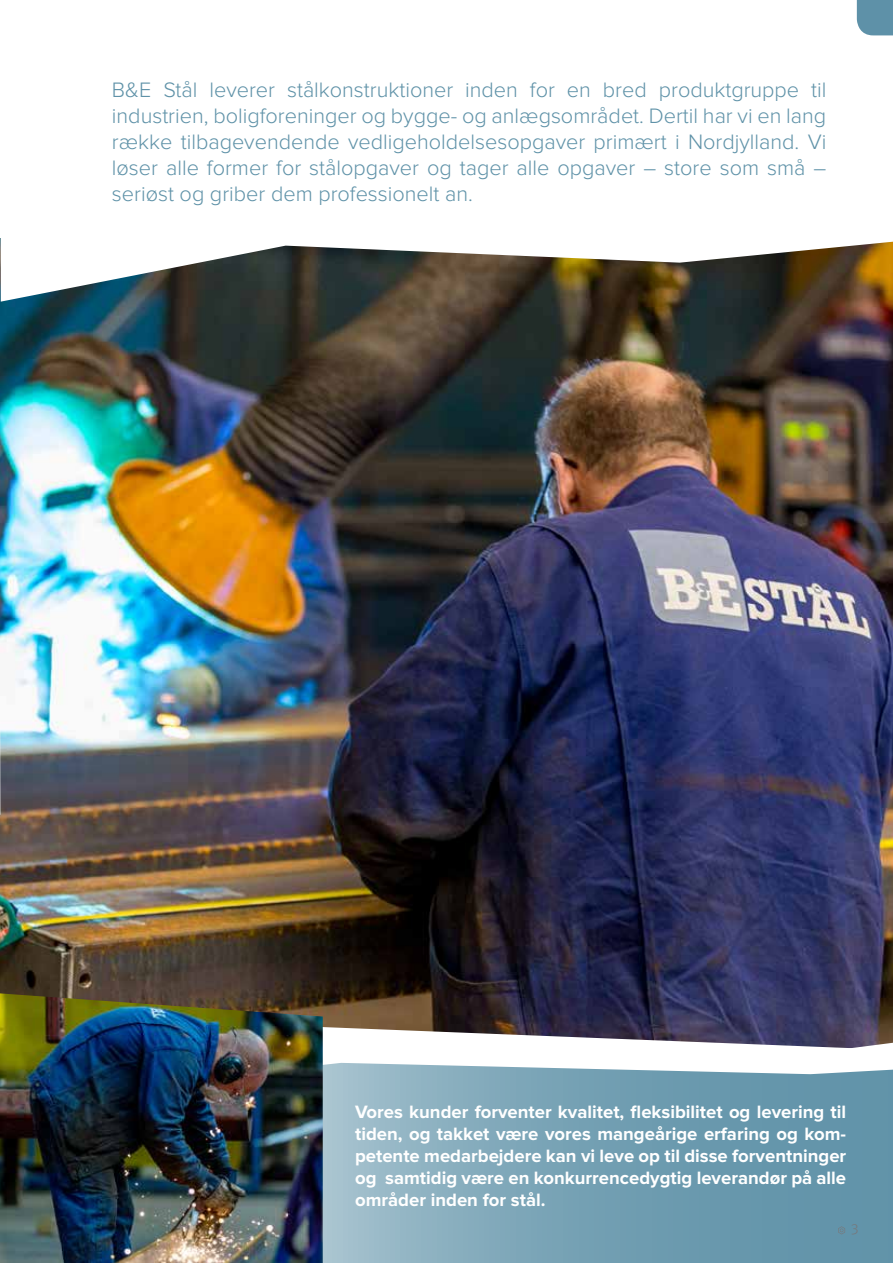
<style>
.page{position:relative;width:893px;height:1263px;background:#fff}
.page>*{position:absolute;margin:0;border:0;box-sizing:border-box;transform-origin:0 0}
.t1{font:300 21.75px/26px "Proxima Nova";color:#5f92a8;text-align:justify}
.t2{font:700 18.45px/22px "Proxima Nova";color:#fff;text-align:justify}
.t3{font:300 15px "Meta Offc";color:#77787b}
</style>
<div class="page">
<img style="left:0;top:302px;width:893px;height:712px">
<img style="left:0;top:0;width:1px;height:720px">
<hr style="left:0;top:657px;width:1px;height:158px;background:#fff">
<svg style="left:323px;top:1100px;width:570px;height:163px;background:#78a3b5"></svg>
<svg style="left:0;top:144px;width:893px;height:158px"></svg>
<svg style="left:323px;top:1014px;width:570px;height:86px"></svg>
<svg style="left:857px;top:0;width:36px;height:35px"></svg>
<img style="left:0;top:993px;width:323px;height:270px">
<svg style="left:838px;top:1226px;width:7px;height:8px"></svg>
<p class="t1" style="left:112px;top:78px;width:716px">B&amp;E Stål leverer stålkonstruktioner inden for en bred produktgruppe til industrien, boligforeninger og bygge- og anlægsområdet. Dertil har vi en lang række tilbagevendende vedligeholdelsesopgaver primært i Nordjylland. Vi løser alle former for stålopgaver og tager alle opgaver – store som små – seriøst og griber dem professionelt an.</p>
<p class="t2" style="left:355px;top:1102px;width:493px">Vores kunder forventer kvalitet, fleksibilitet og levering til tiden, og takket være vores mangeårige erfaring og kom&shy;petente medarbejdere kan vi leve op til disse forventninger og samtidig være en konkurrencedygtig leverandør på alle områder inden for stål.</p>
<p class="t3" style="left:850px;top:1221px;width:10px">3</p>
</div>
